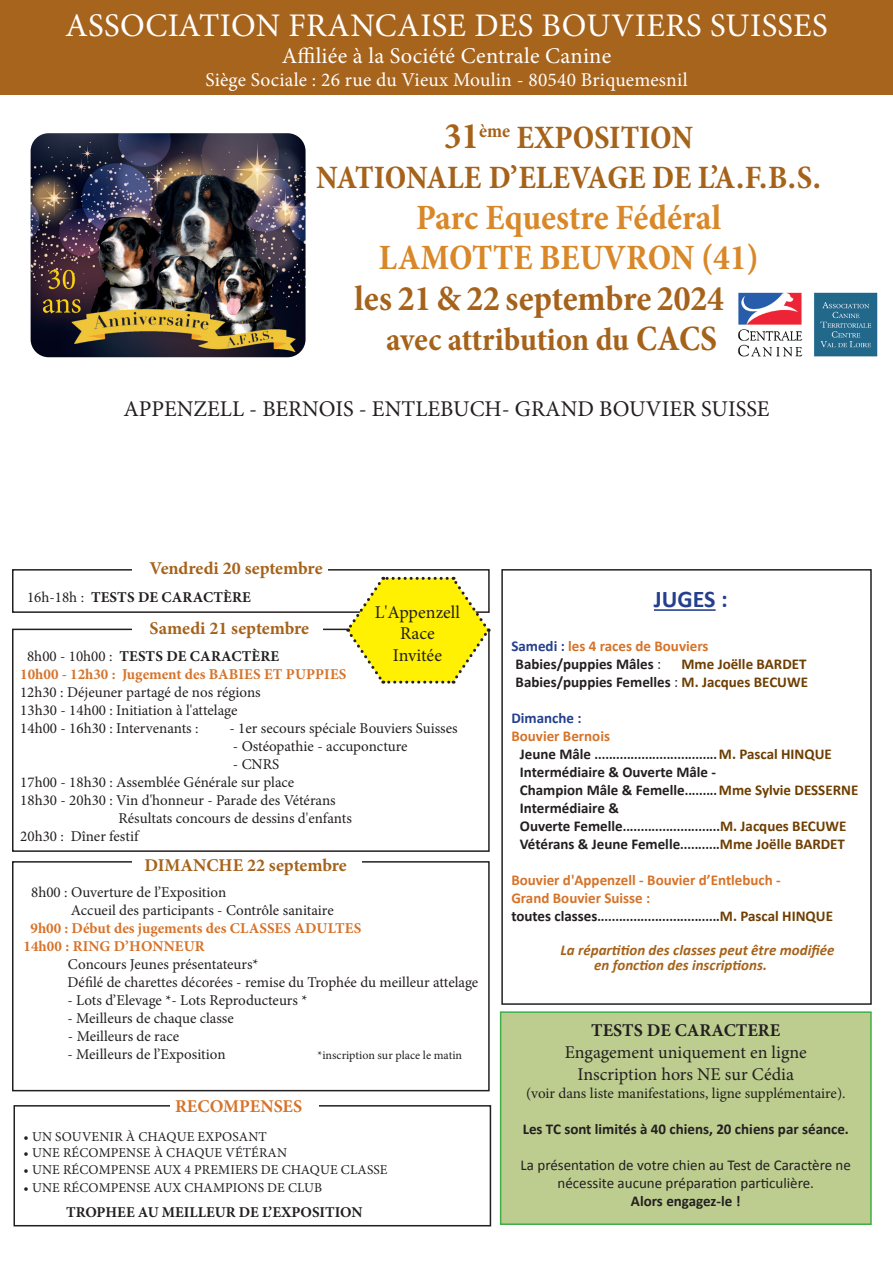
<style>
.page{position:relative;width:893px;height:1263px;background:#fff}
.page>*{position:absolute;margin:0;border:0;box-sizing:border-box;transform-origin:0 0}
.t1{font:700 condensed 36px/40.5px "Minion Pro";color:#d88828;text-align:center}
.t2{font:700 condensed 36px "Minion Pro";color:#a5621a}
.t3{font:700 condensed 33px/40.5px "Minion Pro";letter-spacing:-.005em;color:#a5621a;text-align:center}
.t4{font:33px "Minion Pro";letter-spacing:.01em;color:#fff}
.t5{font:700 24px "Calibri";color:#253f8e}
.t6{font:22.5px "Minion Pro";color:#231f20}
.t7{font:22.5px "Minion Pro";letter-spacing:.01em;color:#fff}
.t8{font:19.5px "Minion Pro";letter-spacing:.01em;color:#fff}
.t9{font:18px/21.6px "Minion Pro";color:#231f20;text-align:center}
.t10{font:700 18px "Minion Pro";letter-spacing:-.005em;color:#a5621a}
.t11{font:700 18px "Minion Pro";color:#231f20}
.t12{font:700 18px "Minion Pro";color:#d67329}
.t13{font:15px/18px "Minion Pro";color:#231f20}
.t14{font:700 15px/18px "Calibri";color:#231f20}
.t15{font:700 15px/18px "Minion Pro";color:#d67329}
.t16{font:700 15px/18px "Calibri";color:#d67329}
.t17{font:15px/18px "Calibri";color:#231f20;text-align:center}
.t18{font:italic 700 15px/15px "Calibri";color:#a5621a}
.t19{font:700 15px "Minion Pro";color:#231f20}
.t20{font:700 15px/18px "Calibri";color:#6e3e02;text-align:right}
.t21{font:700 15px "Calibri";color:#253f8e}
.t22{font:700 13.5px "Calibri";color:#231f20}
.t23{font:13.5px "Minion Pro";letter-spacing:.01em;color:#231f20}
.t24{font:12px "Minion Pro";color:#231f20}
.s1{font-size:37.5px}
.s2{font-size:36px}
.s3{font-weight:400}
.s4{font-weight:400;color:#231f20}
.s5{color:#231f20}
.s6{color:#253f8e}
.s7{font-size:15px}
.s8{font-size:15px;color:#6e3e02}
.s9{font-size:13.5px}
.s10{color:#6e3e02}
</style>
<div class="page">
<div style="left:12px;top:861px;width:478px;height:230px;border:2px solid #231f20"></div>
<hr style="left:654px;top:609px;width:62px;height:2px;background:#253f8e">
<div style="left:501px;top:569px;width:371px;height:436px;border:2px solid #231f20"></div>
<div style="left:12px;top:629px;width:478px;height:223px;border:2px solid #231f20"></div>
<div style="left:0;top:0;width:893px;height:94px;background:#a7641d"></div>
<div style="left:133px;top:617px;width:190px;height:22px;background:#fff"></div>
<div style="left:133px;top:855px;width:229px;height:24px;background:#fff"></div>
<img style="left:31px;top:133px;width:275px;height:224px">
<img style="left:738px;top:292px;width:140px;height:65px">
<div style="left:501px;top:1012px;width:370px;height:212px;background:#bdcd90"></div>
<div style="left:500px;top:1011px;width:372px;height:214px;border:2px solid #40ae49"></div>
<div style="left:14px;top:1105px;width:477px;height:121px;border:2px solid #231f20"></div>
<div style="left:170px;top:1096px;width:148px;height:21px;background:#fff"></div>
<div style="left:12px;top:569px;width:478px;height:44px;border:2px solid #231f20"></div>
<div style="left:133px;top:557px;width:195px;height:24px;background:#fff"></div>
<svg style="left:345px;top:577px;width:146px;height:107px"></svg>
<h2 class="t4" style="left:65px;top:3px;width:764px">ASSOCIATION FRANCAISE DES BOUVIERS SUISSES</h2>
<h3 class="t7" style="left:282px;top:41px;width:331px">Affiliée à la Société Centrale Canine</h3>
<h3 class="t8" style="left:205px;top:67px;width:484px">Siège Sociale : 26 rue du Vieux Moulin - 80540 Briquemesnil</h3>
<h2 class="t3" style="left:316px;top:117px;width:506px"><span class="s1">31</span><sup>ème</sup> EXPOSITION<br>NATIONALE D’ELEVAGE DE L’A.F.B.S.</h2>
<h1 class="t1" style="left:379px;top:197px;width:381px">Parc Equestre Fédéral<br>LAMOTTE BEUVRON (41)</h1>
<h1 class="t2" style="left:354px;top:274px;width:371px">les 21 &amp; 22 septembre 2024</h1>
<h2 class="t3" style="left:386px;top:319px;width:333px">avec attribution du <span class="s2">CACS</span></h2>
<h3 class="t6" style="left:123px;top:393px;width:648px">APPENZELL - BERNOIS - ENTLEBUCH- GRAND BOUVIER SUISSE</h3>
<p class="t10" style="left:150px;top:556px;width:174px">Vendredi 20 septembre</p>
<p class="t19" style="left:27px;top:586px;width:225px"><span class="s3">16h-18h :</span> TESTS DE CARACTÈRE</p>
<p class="t9" style="left:375px;top:601px;width:87px">L'Appenzell<br>Race<br>Invitée</p>
<p class="t10" style="left:150px;top:615px;width:161px">Samedi 21 septembre</p>
<p class="t15" style="left:20px;top:647px;width:328px;text-indent:7px"><span class="s4">8h00 - 10h00 :</span> <span class="s5">TESTS DE CARACTÈRE<br></span>10h00 - 12h30 : Jugement des BABIES ET PUPPIES</p>
<p class="t13" style="left:20px;top:683px;width:242px">12h30 : Déjeuner partagé de nos régions<br>13h30 - 14h00 : Initiation à l'attelage<br>14h00 - 16h30 : Intervenants :</p>
<p class="t13" style="left:230px;top:719px;width:230px">- 1er secours spéciale Bouviers Suisses</p>
<p class="t13" style="left:233px;top:737px;width:176px">- Ostéopathie - accuponcture</p>
<p class="t13" style="left:233px;top:755px;width:48px">- CNRS</p>
<p class="t13" style="left:20px;top:773px;width:276px">17h00 - 18h30 : Assemblée Générale sur place</p>
<p class="t13" style="left:20px;top:791px;width:317px">18h30 - 20h30 : Vin d'honneur - Parade des Vétérans</p>
<p class="t13" style="left:119px;top:809px;width:235px">Résultats concours de dessins d'enfants</p>
<p class="t13" style="left:20px;top:827px;width:120px">20h30 : Dîner festif</p>
<p class="t10" style="left:144px;top:852px;width:204px">DIMANCHE 22 septembre</p>
<p class="t13" style="left:71px;top:883px;width:264px;text-indent:-40px">8h00 : Ouverture de l’Exposition<br>Accueil des participants - Contrôle sanitaire</p>
<p class="t15" style="left:23px;top:919px;width:340px;text-indent:7px">9h00 : Début des jugements des CLASSES ADULTES<br>14h00 : RING D’HONNEUR</p>
<p class="t13" style="left:68px;top:955px;width:412px">Concours Jeunes présentateurs*<br>Défilé de charettes décorées - remise du Trophée du meilleur attelage</p>
<p class="t13" style="left:68px;top:991px;width:241px">- Lots d’Elevage *- Lots Reproducteurs *</p>
<p class="t13" style="left:68px;top:1009px;width:168px">- Meilleurs de chaque classe</p>
<p class="t13" style="left:68px;top:1027px;width:113px">- Meilleurs de race</p>
<p class="t13" style="left:68px;top:1045px;width:160px">- Meilleurs de l’Exposition</p>
<p class="t24" style="left:318px;top:1047px;width:146px">*inscription sur place le matin</p>
<p class="t12" style="left:175px;top:1094px;width:129px">RECOMPENSES</p>
<p class="t23" style="left:24px;top:1128px;width:245px">• UN SOUVENIR À CHAQUE EXPOSANT</p>
<p class="t23" style="left:24px;top:1144px;width:265px">• UNE RÉCOMPENSE À CHAQUE VÉTÉRAN</p>
<p class="t23" style="left:24px;top:1160px;width:366px">• UNE RÉCOMPENSE AUX 4 PREMIERS DE CHAQUE CLASSE</p>
<p class="t23" style="left:24px;top:1178px;width:300px">• UNE RÉCOMPENSE AUX CHAMPIONS DE CLUB</p>
<p class="t19" style="left:66px;top:1202px;width:298px">TROPHEE AU MEILLEUR DE L’EXPOSITION</p>
<h3 class="t5" style="left:654px;top:582px;width:75px">JUGES :</h3>
<p class="t16" style="left:511px;top:636px;width:199px"><span class="s6">Samedi :</span> les 4 races de Bouviers<br><span class="s5">Babies/puppies Mâles</span> <span class="s4">:</span></p>
<p class="t20" style="left:516px;top:654px;width:294px">Mme Joëlle BARDET<br><span class="s5">Babies/puppies Femelles</span> <span class="s4">:</span> M. Jacques BECUWE</p>
<p class="t21" style="left:511px;top:707px;width:72px">Dimanche :</p>
<p class="t16" style="left:511px;top:726px;width:100px">Bouvier Bernois</p>
<p class="t22" style="left:520px;top:745px;width:314px"><span class="s7">Jeune Mâle</span> ..................................<span class="s8">M. Pascal HINQUE</span></p>
<p class="t14" style="left:520px;top:762px;width:340px">Intermédiaire &amp; Ouverte Mâle -<br>Champion Mâle &amp; Femelle<span class="s9">.........</span><span class="s10">Mme Sylvie DESSERNE<br></span>Intermédiaire &amp;</p>
<p class="t22" style="left:520px;top:817px;width:328px"><span class="s7">Ouverte Femelle</span>...........................<span class="s8">M. Jacques BECUWE</span></p>
<p class="t14" style="left:520px;top:834px;width:327px">Vétérans &amp; Jeune Femelle<span class="s9">...........</span><span class="s10">Mme Joëlle BARDET</span></p>
<p class="t16" style="left:511px;top:870px;width:271px">Bouvier d'Appenzell - Bouvier d’Entlebuch -<br>Grand Bouvier Suisse :</p>
<p class="t22" style="left:511px;top:907px;width:323px"><span class="s7">toutes classes</span>..................................<span class="s8">M. Pascal HINQUE</span></p>
<p class="t18" style="left:594px;top:941px;width:242px;text-indent:-34px">La répartition des classes peut être modifiée en fonction des inscriptions.</p>
<p class="t11" style="left:591px;top:1018px;width:190px">TESTS DE CARACTERE</p>
<p class="t9" style="left:565px;top:1042px;width:244px">Engagement uniquement en ligne<br>Inscription hors NE sur Cédia</p>
<p class="t13" style="left:526px;top:1084px;width:321px">(voir dans liste manifestations, ligne supplémentaire).</p>
<p class="t14" style="left:523px;top:1119px;width:328px">Les TC sont limités à 40 chiens, 20 chiens par séance.</p>
<p class="t17" style="left:521px;top:1155px;width:332px">La présentation de votre chien au Test de Caractère ne nécessite aucune préparation particulière.</p>
<p class="t14" style="left:631px;top:1191px;width:111px">Alors engagez-le !</p>
</div>
